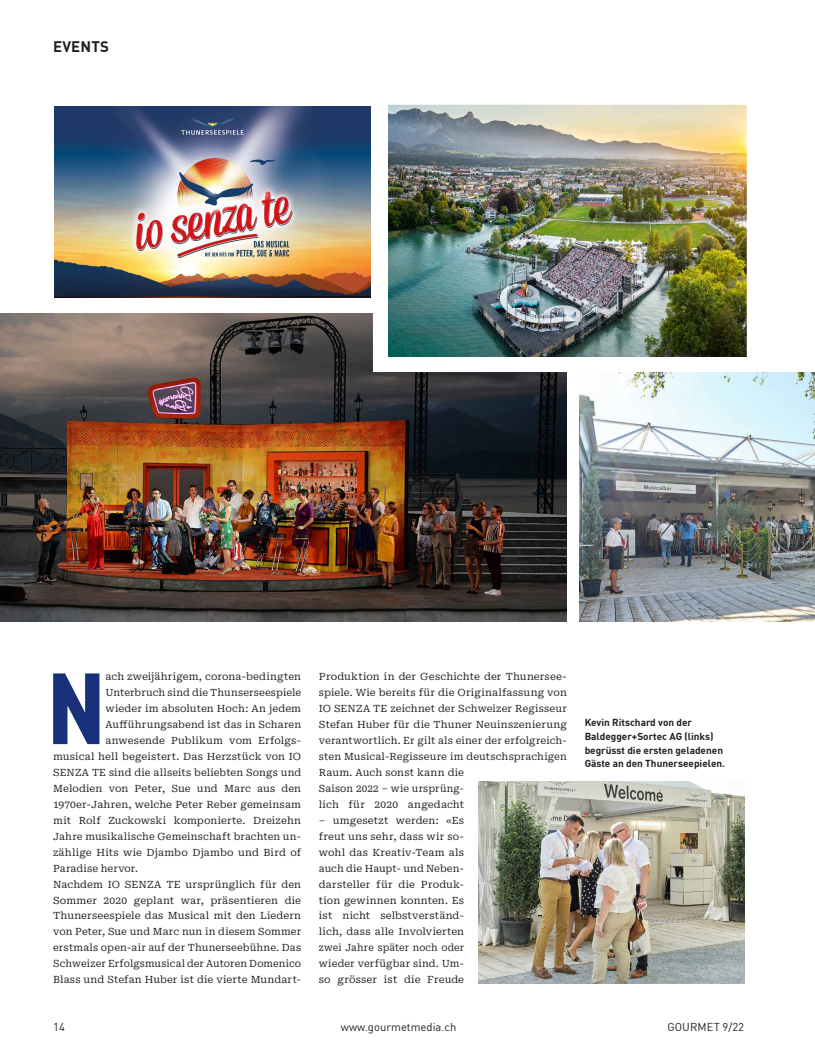
<style>
.page{position:relative;width:815px;height:1063px;background:#fff}
.page>*{position:absolute;margin:0;border:0;box-sizing:border-box;transform-origin:0 0}
.t1{font:700 condensed 102.38px "DIN2014";color:#19317a}
.t2{font:700 15px "DINOT";letter-spacing:.01em;color:#231f20}
.t3{font:11.25px "DINOT";color:#231f20}
.t4{font:10px/16px "Roboto Serif";letter-spacing:.01em;color:#231f20}
.t5{font:700 10px/13.8px "DINOT";color:#231f20}
</style>
<div class="page">
<img style="left:0;top:314px;width:567px;height:307px">
<img style="left:55px;top:106px;width:315px;height:192px">
<img style="left:389px;top:106px;width:357px;height:250px">
<img style="left:478px;top:782px;width:266px;height:201px">
<img style="left:580px;top:372px;width:235px;height:249px">
<h2 class="t2" style="left:53px;top:35px;width:57px">EVENTS</h2>
<h1 class="t1" style="left:47px;top:641px;width:60px">N</h1>
<p class="t4" style="left:105px;top:668px;width:197px">ach zweijährigem, corona-bedingten</p>
<p class="t4" style="left:105px;top:684px;width:197px">Unterbruch sind die Thunserseespiele</p>
<p class="t4" style="left:105px;top:700px;width:197px">wieder im absoluten Hoch: An jedem</p>
<p class="t4" style="left:105px;top:716px;width:197px">Aufführungsabend ist das in Scharen</p>
<p class="t4" style="left:105px;top:732px;width:197px">anwesende Publikum vom Erfolgs-</p>
<p class="t4" style="left:53px;top:748px;width:250px">musical hell begeistert. Das Herzstück von IO</p>
<p class="t4" style="left:53px;top:764px;width:250px">SENZA TE sind die allseits beliebten Songs und</p>
<p class="t4" style="left:53px;top:780px;width:250px">Melodien von Peter, Sue und Marc aus den</p>
<p class="t4" style="left:53px;top:796px;width:250px">1970er-Jahren, welche Peter Reber gemeinsam</p>
<p class="t4" style="left:53px;top:812px;width:250px">mit Rolf Zuckowski komponierte. Dreizehn</p>
<p class="t4" style="left:53px;top:828px;width:250px">Jahre musikalische Gemeinschaft brachten un-</p>
<p class="t4" style="left:53px;top:843px;width:250px">zählige Hits wie Djambo Djambo und Bird of</p>
<p class="t4" style="left:53px;top:859px;width:86px">Paradise hervor.</p>
<p class="t4" style="left:53px;top:875px;width:250px">Nachdem IO SENZA TE ursprünglich für den</p>
<p class="t4" style="left:53px;top:891px;width:250px">Sommer 2020 geplant war, präsentieren die</p>
<p class="t4" style="left:53px;top:907px;width:250px">Thunerseespiele das Musical mit den Liedern</p>
<p class="t4" style="left:53px;top:923px;width:250px">von Peter, Sue und Marc nun in diesem Sommer</p>
<p class="t4" style="left:53px;top:939px;width:250px">erstmals open-air auf der Thunerseebühne. Das</p>
<p class="t4" style="left:53px;top:955px;width:250px">Schweizer Erfolgsmusical der Autoren Domenico</p>
<p class="t4" style="left:53px;top:971px;width:250px">Blass und Stefan Huber ist die vierte Mundart-</p>
<p class="t4" style="left:319px;top:668px;width:250px">Produktion in der Geschichte der Thunersee&shy;spiele. Wie bereits für die Originalfassung von IO SENZA TE zeichnet der Schweizer Regisseur Stefan Huber für die Thuner Neuinszenierung verantwortlich. Er gilt als einer der erfolgreich&shy;sten Musical-Regisseure im deutschsprachigen Raum. Auch sonst kann die<br>Saison 2022 – wie ursprüng-<br>lich für 2020 angedacht</p>
<p class="t4" style="left:319px;top:812px;width:147px;text-align:justify">– umgesetzt werden: «Es freut uns sehr, dass wir so&shy;wohl das Kreativ-Team als auch die Haupt- und Neben&shy;darsteller für die Produk&shy;tion gewinnen konnten. Es ist nicht selbstverständ&shy;lich, dass alle Involvierten zwei Jahre später noch oder wieder verfügbar sind. Um&shy;so grösser ist die Freude</p>
<p class="t5" style="left:585px;top:715px;width:142px">Kevin Ritschard von der<br>Baldegger+Sortec AG (links) begrüsst die ersten geladenen<br>Gäste an den Thunerseepielen.</p>
<p class="t3" style="left:53px;top:1018px;width:13px">14</p>
<p class="t3" style="left:341px;top:1018px;width:117px">www.gourmetmedia.ch</p>
<p class="t3" style="left:667px;top:1018px;width:78px">GOURMET 9/22</p>
</div>
